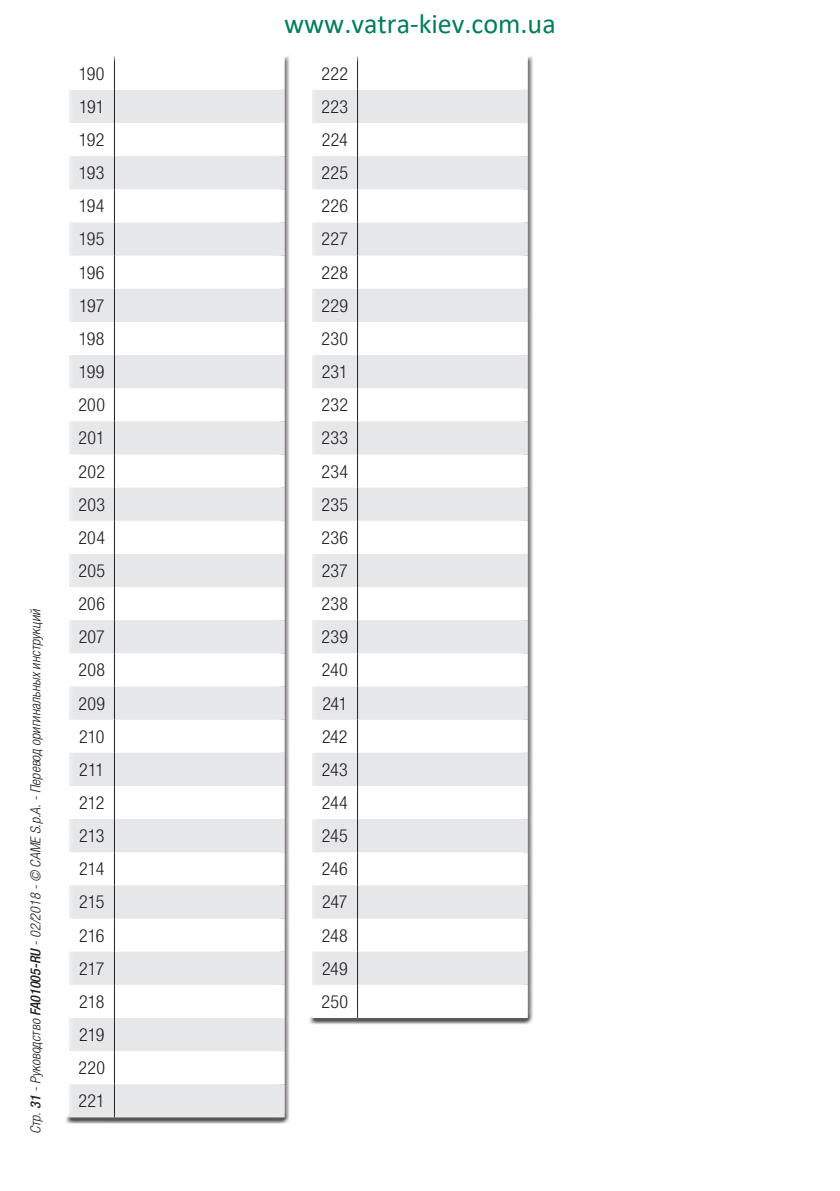
<style>
.page{position:relative;width:840px;height:1191px;background:#fff}
.page>*{position:absolute;margin:0;border:0;box-sizing:border-box;transform-origin:0 0}
.t1{font:28px "Calibri";color:#008054}
.t2{font:300 condensed 18px/33.2px "Helvetica Neue LTW1 G";letter-spacing:.015em;color:#231f20;text-align:justify}
.t3{font:italic 300 condensed 14px "Helvetica Neue LTW1 G";color:#231f20}
.s1{font-weight:500}
</style>
<div class="page">
<div style="left:64px;top:53px;width:469px;height:1070px;background:#231f20;opacity:.75"></div>
<p class="t3" style="left:27px;top:1134px;width:527px;rotate:-90deg">Стр. <span class="s1">31</span> - Руководство <span class="s1">FA01005-RU</span> - 02/2018 - © CAME S.p.A. - Перевод оригинальных инструкций</p>
<h1 class="t1" style="left:284px;top:4px;width:273px">www.vatra-kiev.com.ua</h1>
<p class="t2" style="left:78px;top:57px;width:28px">190<br>191<br>192<br>193<br>194<br>195<br>196<br>197<br>198<br>199<br>200<br>201<br>202<br>203<br>204<br>205<br>206<br>207<br>208<br>209<br>210<br>211<br>212<br>213<br>214<br>215<br>216<br>217<br>218<br>219<br>220<br>221</p>
<p class="t2" style="left:321px;top:57px;width:28px">222<br>223<br>224<br>225<br>226<br>227<br>228<br>229<br>230<br>231<br>232<br>233<br>234<br>235<br>236<br>237<br>238<br>239<br>240<br>241<br>242<br>243<br>244<br>245<br>246<br>247<br>248<br>249<br>250</p>
</div>
